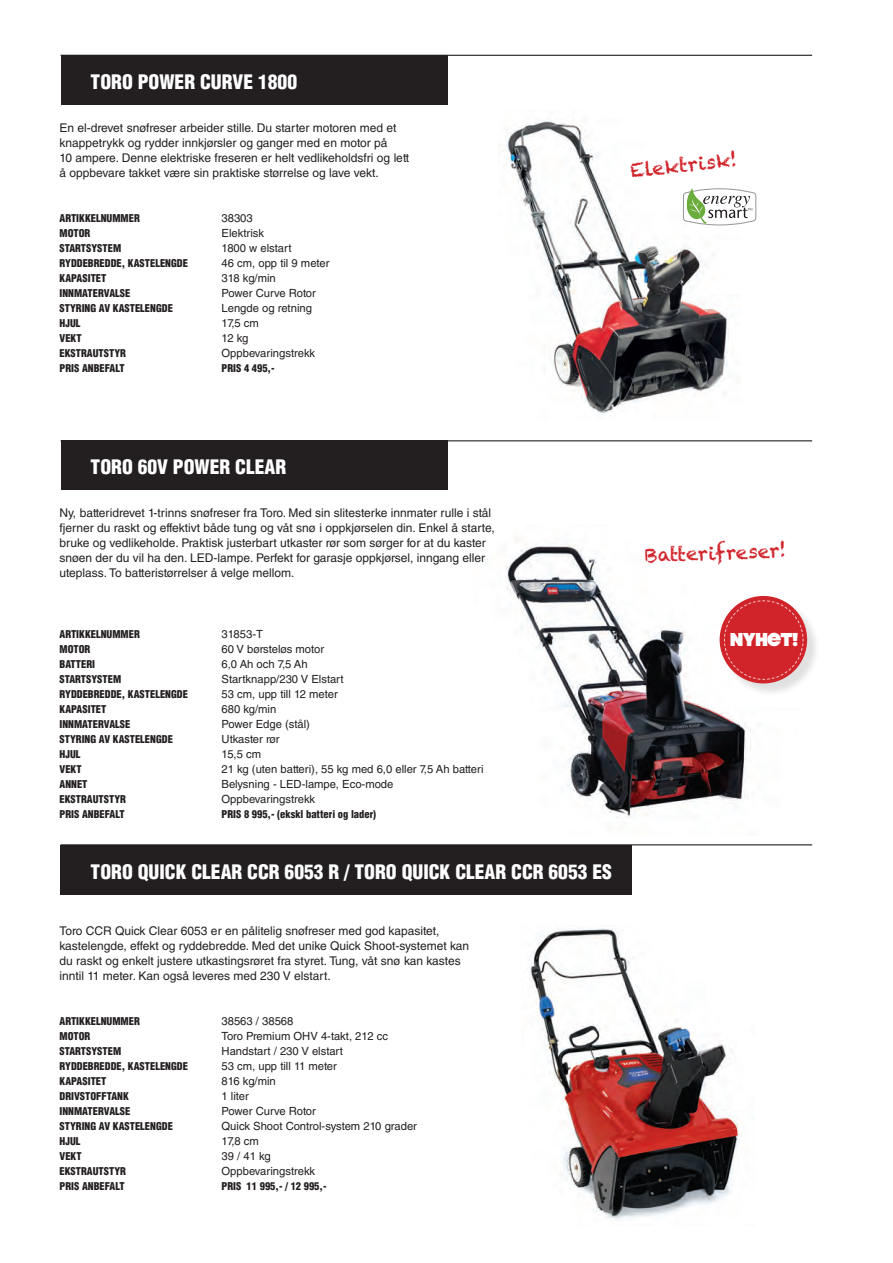
<style>
.page{position:relative;width:893px;height:1263px;background:#fff}
.page>*{position:absolute;margin:0;border:0;box-sizing:border-box;transform-origin:0 0}
.t1{font:900 condensed 19.5px "Helvetica LT Std";color:#fff}
.t2{font:19.2px "Chalkduster";color:#d1232a}
.t3{font:16.95px "Meloriac";color:#fff}
.t4{font:12px/15px "Helvetica LT Std";color:#231f20}
.t5{font:11.25px "Helvetica LT Std";color:#231f20}
.t6{font:900 condensed 10.5px "Helvetica LT Std";color:#231f20}
</style>
<div class="page">
<img style="left:503px;top:118px;width:230px;height:296px">
<img style="left:529px;top:928px;width:216px;height:293px">
<div style="left:61px;top:845px;width:571px;height:49px;background:#231f20"></div>
<div style="left:61px;top:55px;width:387px;height:49px;background:#231f20"></div>
<hr style="left:61px;top:844px;width:751px;height:1px;background:#231f20">
<hr style="left:61px;top:55px;width:751px;height:1px;background:#231f20">
<img style="left:506px;top:538px;width:270px;height:280px">
<div style="left:61px;top:441px;width:387px;height:49px;background:#231f20"></div>
<hr style="left:61px;top:440px;width:751px;height:1px;background:#231f20">
<svg style="left:683px;top:188px;width:73px;height:37px"></svg>
<div style="left:721px;top:598px;width:100px;height:99px;background:#231f20;opacity:.14"></div>
<div style="left:720px;top:596px;width:87px;height:87px;background:#d1232a;border-radius:50%"></div>
<svg style="left:723px;top:600px;width:81px;height:80px"></svg>
<h1 class="t1" style="left:115px;top:68px;width:280px">TOR POWER LITE / POWER LITE ES</h1>
<h1 class="t1" style="left:91px;top:69px;width:208px">TORO POWER CURVE 1800</h1>
<p class="t4" style="left:60px;top:120px;width:351px">En el-drevet snøfreser arbeider stille. Du starter motoren med et knappetrykk og rydder innkjørsler og ganger med en motor på<br>10 ampere. Denne elektriske freseren er helt vedlikeholdsfri og lett å oppbevare takket være sin praktiske størrelse og lave vekt.</p>
<p class="t6" style="left:60px;top:211px;width:82px">ARTIKKELNUMMER</p>
<p class="t5" style="left:222px;top:211px;width:33px">38303</p>
<p class="t6" style="left:60px;top:226px;width:32px">MOTOR</p>
<p class="t5" style="left:222px;top:226px;width:44px">Elektrisk</p>
<p class="t6" style="left:60px;top:241px;width:63px">STARTSYSTEM</p>
<p class="t5" style="left:222px;top:241px;width:71px">1800 w elstart</p>
<p class="t6" style="left:60px;top:256px;width:130px">RYDDEBREDDE, KASTELENGDE</p>
<p class="t5" style="left:222px;top:256px;width:109px">46 cm, opp til 9 meter</p>
<p class="t6" style="left:60px;top:271px;width:48px">KAPASITET</p>
<p class="t5" style="left:222px;top:271px;width:56px">318 kg/min</p>
<p class="t6" style="left:60px;top:286px;width:72px">INNMATERVALSE</p>
<p class="t5" style="left:222px;top:286px;width:96px">Power Curve Rotor</p>
<p class="t6" style="left:60px;top:301px;width:115px">STYRING AV KASTELENGDE</p>
<p class="t5" style="left:222px;top:301px;width:92px">Lengde og retning</p>
<p class="t6" style="left:60px;top:316px;width:22px">HJUL</p>
<p class="t5" style="left:222px;top:316px;width:39px">17,5 cm</p>
<p class="t6" style="left:60px;top:331px;width:24px">VEKT</p>
<p class="t5" style="left:222px;top:331px;width:28px">12 kg</p>
<p class="t6" style="left:60px;top:346px;width:68px">EKSTRAUTSTYR</p>
<p class="t5" style="left:222px;top:346px;width:95px">Oppbevaringstrekk</p>
<p class="t6" style="left:60px;top:361px;width:67px">PRIS ANBEFALT</p>
<p class="t6" style="left:222px;top:361px;width:55px">PRIS 4 495,-</p>
<h2 class="t2" style="left:629px;top:160px;width:109px;rotate:-6deg">Elektrisk!</h2>
<h1 class="t1" style="left:115px;top:454px;width:280px">TORO POWER LITE / POWER LITE ES</h1>
<p class="t4" style="left:60px;top:506px;width:437px">Ny, batteridrevet 1-trinns snøfreser fra Toro. Med sin slitesterke innmater rulle i stål fjerner du raskt og effektivt både tung og våt snø i oppkjørselen din. Enkel å starte, bruke og vedlikeholde. Praktisk justerbart utkaster rør som sørger for at du kaster snøen der du vil ha den. LED-lampe. Perfekt for garasje oppkjørsel, inngang eller uteplass. To batteristørrelser å velge mellom.</p>
<h1 class="t1" style="left:91px;top:455px;width:197px">TORO 60V POWER CLEAR</h1>
<p class="t6" style="left:60px;top:627px;width:82px">ARTIKKELNUMMER</p>
<p class="t5" style="left:222px;top:627px;width:43px">31853-T</p>
<p class="t6" style="left:60px;top:642px;width:32px">MOTOR</p>
<p class="t5" style="left:222px;top:642px;width:104px">60 V børsteløs motor</p>
<p class="t6" style="left:60px;top:657px;width:37px">BATTERI</p>
<p class="t5" style="left:222px;top:657px;width:88px">6,0 Ah och 7,5 Ah</p>
<p class="t6" style="left:60px;top:672px;width:63px">STARTSYSTEM</p>
<p class="t5" style="left:222px;top:672px;width:124px">Startknapp/230 V Elstart</p>
<p class="t6" style="left:60px;top:687px;width:130px">RYDDEBREDDE, KASTELENGDE</p>
<p class="t5" style="left:222px;top:687px;width:118px">53 cm, upp till 12 meter</p>
<p class="t6" style="left:60px;top:702px;width:48px">KAPASITET</p>
<p class="t5" style="left:222px;top:702px;width:56px">680 kg/min</p>
<p class="t6" style="left:60px;top:717px;width:72px">INNMATERVALSE</p>
<p class="t5" style="left:222px;top:717px;width:90px">Power Edge (stål)</p>
<p class="t6" style="left:60px;top:732px;width:115px">STYRING AV KASTELENGDE</p>
<p class="t5" style="left:222px;top:732px;width:60px">Utkaster rør</p>
<p class="t6" style="left:60px;top:747px;width:22px">HJUL</p>
<p class="t5" style="left:222px;top:747px;width:41px">15,5 cm</p>
<p class="t6" style="left:60px;top:762px;width:24px">VEKT</p>
<p class="t5" style="left:222px;top:762px;width:264px">21 kg (uten batteri), 55 kg med 6,0 eller 7,5 Ah batteri</p>
<p class="t6" style="left:60px;top:777px;width:30px">ANNET</p>
<p class="t5" style="left:222px;top:777px;width:173px">Belysning - LED-lampe, Eco-mode</p>
<p class="t6" style="left:60px;top:792px;width:68px">EKSTRAUTSTYR</p>
<p class="t5" style="left:222px;top:792px;width:95px">Oppbevaringstrekk</p>
<p class="t6" style="left:60px;top:807px;width:67px">PRIS ANBEFALT</p>
<p class="t6" style="left:222px;top:807px;width:156px">PRIS 8 995,- (ekskl batteri og lader)</p>
<h1 class="t1" style="left:91px;top:859px;width:523px">TORO QUICK CLEAR CCR 6053 R / TORO QUICK CLEAR CCR 6053 ES</h1>
<p class="t4" style="left:60px;top:923px;width:411px">Toro CCR Quick Clear 6053 er en pålitelig snøfreser med god kapasitet, kastelengde, effekt og ryddebredde. Med det unike Quick Shoot-systemet kan du raskt og enkelt justere utkastingsrøret fra styret. Tung, våt snø kan kastes inntil 11 meter. Kan også leveres med 230 V elstart.</p>
<p class="t6" style="left:60px;top:1015px;width:82px">ARTIKKELNUMMER</p>
<p class="t5" style="left:222px;top:1015px;width:73px">38563 / 38568</p>
<p class="t6" style="left:60px;top:1030px;width:32px">MOTOR</p>
<p class="t5" style="left:222px;top:1030px;width:168px">Toro Premium OHV 4-takt, 212 cc</p>
<p class="t6" style="left:60px;top:1045px;width:63px">STARTSYSTEM</p>
<p class="t5" style="left:222px;top:1045px;width:123px">Handstart / 230 V elstart</p>
<p class="t6" style="left:60px;top:1060px;width:130px">RYDDEBREDDE, KASTELENGDE</p>
<p class="t5" style="left:222px;top:1060px;width:117px">53 cm, upp till 11 meter</p>
<p class="t6" style="left:60px;top:1075px;width:48px">KAPASITET</p>
<p class="t5" style="left:222px;top:1075px;width:56px">816 kg/min</p>
<p class="t6" style="left:60px;top:1090px;width:71px">DRIVSTOFFTANK</p>
<p class="t5" style="left:222px;top:1090px;width:29px">1 liter</p>
<p class="t6" style="left:60px;top:1105px;width:72px">INNMATERVALSE</p>
<p class="t5" style="left:222px;top:1105px;width:96px">Power Curve Rotor</p>
<p class="t6" style="left:60px;top:1120px;width:115px">STYRING AV KASTELENGDE</p>
<p class="t5" style="left:222px;top:1120px;width:197px">Quick Shoot Control-system 210 grader</p>
<p class="t6" style="left:60px;top:1135px;width:22px">HJUL</p>
<p class="t5" style="left:222px;top:1135px;width:39px">17,8 cm</p>
<p class="t6" style="left:60px;top:1150px;width:24px">VEKT</p>
<p class="t5" style="left:222px;top:1150px;width:51px">39 / 41 kg</p>
<p class="t6" style="left:60px;top:1165px;width:68px">EKSTRAUTSTYR</p>
<p class="t5" style="left:222px;top:1165px;width:95px">Oppbevaringstrekk</p>
<p class="t6" style="left:60px;top:1180px;width:67px">PRIS ANBEFALT</p>
<p class="t6" style="left:222px;top:1180px;width:106px">PRIS 11 995,- / 12 995,-</p>
<h2 class="t2" style="left:645px;top:544px;width:143px;rotate:-2deg">Batterifreser!</h2>
<h3 class="t3" style="left:731px;top:628px;width:69px">NYHET!</h3>
</div>
